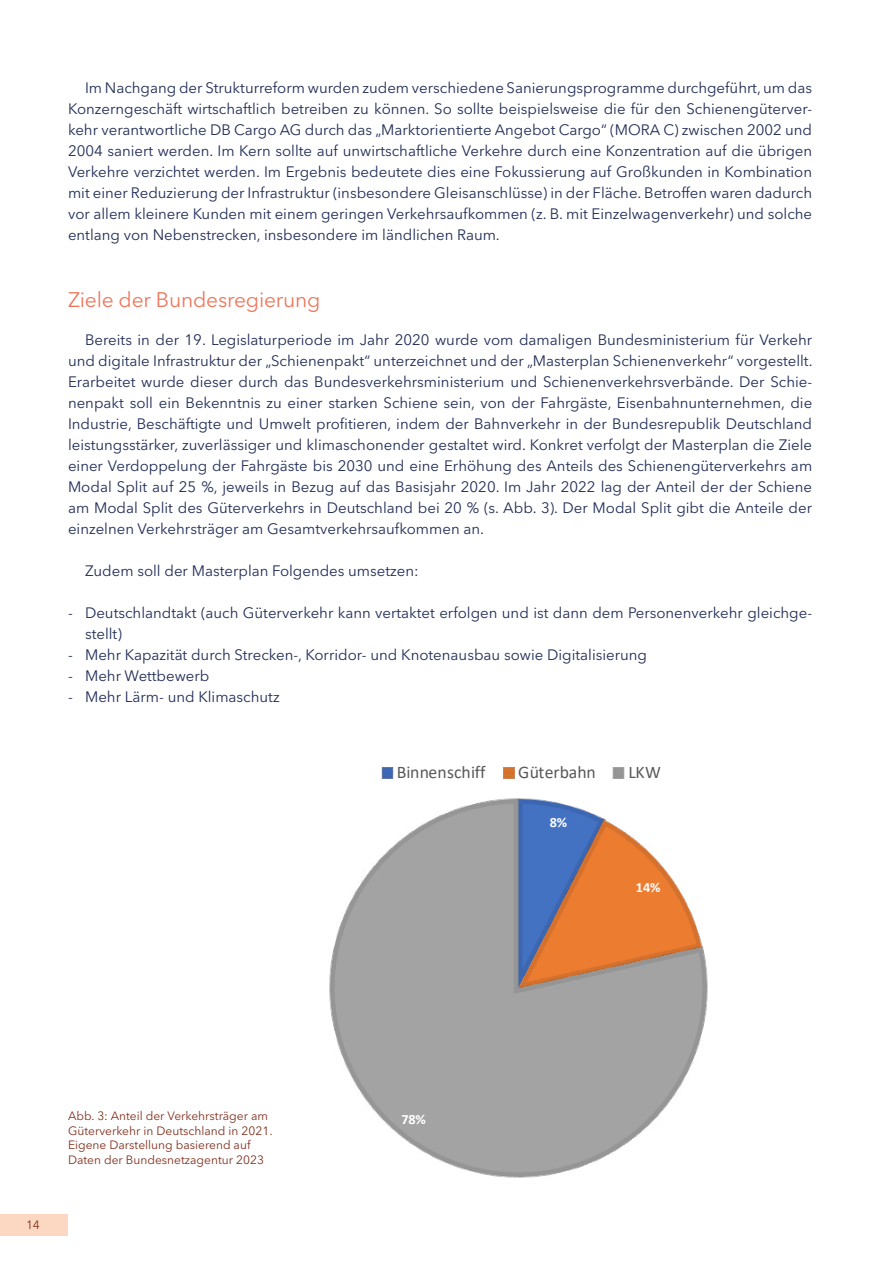
<style>
.page{position:relative;width:893px;height:1263px;background:#fff}
.page>*{position:absolute;margin:0;border:0;box-sizing:border-box;transform-origin:0 0}
.t1{font:21px "Avenir Next LT Pro";letter-spacing:-.01em;color:#ef785d}
.t2{font:17.7px "Calibri";color:#595959}
.t3{font:15px/21px "Avenir Next LT Pro";color:#212d56;text-align:justify}
.t4{font:700 14.25px "Calibri";color:#fff}
.t5{font:12px/14.4px "Avenir Next LT Pro";color:#82311f}
</style>
<div class="page">
<div style="left:0;top:1214px;width:68px;height:21px;background:#fcd8c2"></div>
<img style="left:329px;top:798px;width:379px;height:380px">
<img style="left:381px;top:767px;width:13px;height:12px">
<img style="left:503px;top:767px;width:13px;height:12px">
<img style="left:612px;top:767px;width:13px;height:12px">
<p class="t3" style="left:68px;top:77px;width:746px;text-indent:17px">Im Nachgang der Strukturreform wurden zudem verschiedene Sanierungsprogramme durchgeführt, um das Konzerngeschäft wirtschaftlich betreiben zu können. So sollte beispielsweise die für den Schienengüterver&shy;kehr verantwortliche DB Cargo AG durch das „Marktorientierte Angebot Cargo“ (MORA C) zwischen 2002 und 2004 saniert werden. Im Kern sollte auf unwirtschaftliche Verkehre durch eine Konzentration auf die übrigen Verkehre verzichtet werden. Im Ergebnis bedeutete dies eine Fokussierung auf Großkunden in Kombination mit einer Reduzierung der Infrastruktur (insbesondere Gleisanschlüsse) in der Fläche. Betroffen waren dadurch vor allem kleinere Kunden mit einem geringen Verkehrsaufkommen (z. B. mit Einzelwagenverkehr) und solche entlang von Nebenstrecken, insbesondere im ländlichen Raum.</p>
<h1 class="t1" style="left:68px;top:287px;width:254px">Ziele der Bundesregierung</h1>
<p class="t3" style="left:68px;top:329px;width:746px;text-indent:17px">Bereits in der 19. Legislaturperiode im Jahr 2020 wurde vom damaligen Bundesministerium für Verkehr und digitale Infrastruktur der „Schienenpakt“ unterzeichnet und der „Masterplan Schienenverkehr“ vorgestellt.<br>Erarbeitet wurde dieser durch das Bundesverkehrsministerium und Schienenverkehrsverbände. Der Schie&shy;nenpakt soll ein Bekenntnis zu einer starken Schiene sein, von der Fahrgäste, Eisenbahnunternehmen, die Industrie, Beschäftigte und Umwelt profitieren, indem der Bahnverkehr in der Bundesrepublik Deutschland leistungsstärker, zuverlässiger und klimaschonender gestaltet wird. Konkret verfolgt der Masterplan die Ziele einer Verdoppelung der Fahrgäste bis 2030 und eine Erhöhung des Anteils des Schienengüterverkehrs am Modal Split auf 25 %, jeweils in Bezug auf das Basisjahr 2020. Im Jahr 2022 lag der Anteil der der Schiene am Modal Split des Güterverkehrs in Deutschland bei 20 % (s. Abb. 3). Der Modal Split gibt die Anteile der einzelnen Verkehrsträger am Gesamtverkehrsaufkommen an.</p>
<p class="t3" style="left:85px;top:560px;width:335px">Zudem soll der Masterplan Folgendes umsetzen:</p>
<p class="t3" style="left:85px;top:602px;width:729px;text-indent:-17px">- Deutschlandtakt (auch Güterverkehr kann vertaktet erfolgen und ist dann dem Personenverkehr gleichge&shy;stellt)</p>
<p class="t3" style="left:68px;top:644px;width:580px">- Mehr Kapazität durch Strecken-, Korridor- und Knotenausbau sowie Digitalisierung</p>
<p class="t3" style="left:68px;top:665px;width:143px">- Mehr Wettbewerb</p>
<p class="t3" style="left:68px;top:686px;width:213px">- Mehr Lärm- und Klimaschutz</p>
<p class="t2" style="left:397px;top:760px;width:90px">Binnenschiff</p>
<p class="t2" style="left:518px;top:760px;width:79px">Güterbahn</p>
<p class="t2" style="left:628px;top:760px;width:34px">LKW</p>
<p class="t4" style="left:550px;top:812px;width:19px">8%</p>
<p class="t4" style="left:636px;top:877px;width:26px">14%</p>
<p class="t5" style="left:26px;top:1217px;width:15px">14</p>
<p class="t5" style="left:68px;top:1109px;width:206px">Abb. 3: Anteil der Verkehrsträger am Güterverkehr in Deutschland in 2021.<br>Eigene Darstellung basierend auf Daten der Bundesnetzagentur 2023</p>
<p class="t4" style="left:401px;top:1109px;width:26px">78%</p>
</div>
